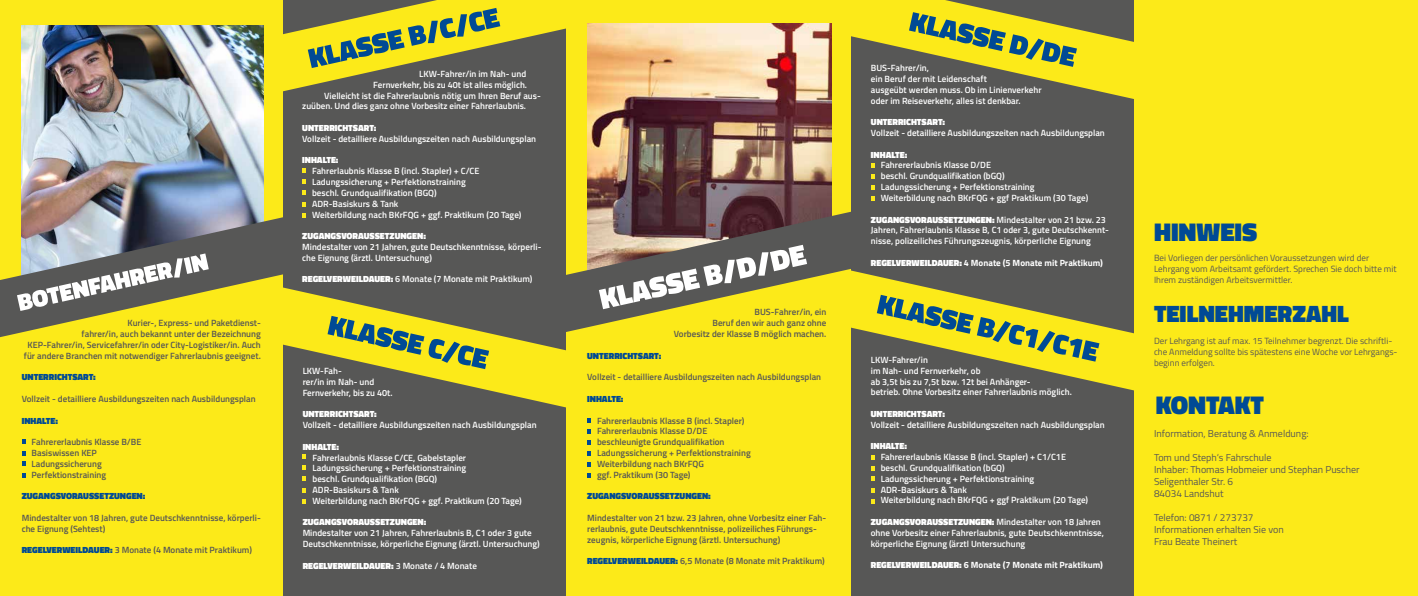
<style>
.page{position:relative;width:1418px;height:596px;background:#fff}
.page>*{position:absolute;margin:0;border:0;box-sizing:border-box;transform-origin:0 0}
.t1{font:900 26px "Titillium Web";color:#004a95}
.t2{font:900 24px "Titillium Web";color:#004a95}
.t3{font:10px/12px "Titillium Web";color:#575756}
.t4{font:600 9px/10.8px "Titillium Web";color:#fff}
.t5{font:600 9px/10.8px "Titillium Web";color:#575756}
.t6{font:9px/10.8px "Titillium Web";color:#575756}
.t7{font:900 9px "Titillium Web";color:#fff}
.t8{font:900 9px "Titillium Web";color:#004a95}
.t9{font:700 9px "Titillium Web";color:#fff}
.s1{font-weight:900;color:#004a95}
.s2{font-weight:900}
.s3{font-weight:600}
</style>
<div class="page">
<div style="left:0;top:0;width:283px;height:595px;background:#fcea19"></div>
<img style="left:22px;top:25px;width:241px;height:192px">
<svg style="left:0;top:217px;width:283px;height:120px"></svg>
<svg style="left:17px;top:253px;width:192px;height:58px;background:#949482"></svg>
<div style="left:283px;top:0;width:292px;height:595px;background:#575756"></div>
<svg style="left:283px;top:0;width:284px;height:91px"></svg>
<svg style="left:282px;top:287px;width:285px;height:122px"></svg>
<svg style="left:327px;top:315px;width:162px;height:54px;background:#a8ae3f"></svg>
<div style="left:567px;top:0;width:292px;height:595px;background:#fcea19"></div>
<img style="left:587px;top:24px;width:244px;height:186px">
<svg style="left:565px;top:210px;width:286px;height:122px"></svg>
<svg style="left:599px;top:245px;width:208px;height:64px"></svg>
<div style="left:851px;top:0;width:292px;height:595px;background:#575756"></div>
<svg style="left:851px;top:0;width:283px;height:99px"></svg>
<svg style="left:850px;top:270px;width:284px;height:121px"></svg>
<svg style="left:876px;top:294px;width:223px;height:67px"></svg>
<div style="left:1134px;top:0;width:283px;height:595px;background:#fcea19"></div>
<svg style="left:22px;top:439px;width:4px;height:4px"></svg>
<svg style="left:22px;top:451px;width:4px;height:4px"></svg>
<svg style="left:22px;top:461px;width:4px;height:4px"></svg>
<svg style="left:22px;top:473px;width:4px;height:4px"></svg>
<svg style="left:871px;top:455px;width:3px;height:4px"></svg>
<svg style="left:871px;top:466px;width:3px;height:4px"></svg>
<svg style="left:871px;top:476px;width:3px;height:4px"></svg>
<svg style="left:871px;top:488px;width:3px;height:4px"></svg>
<svg style="left:871px;top:499px;width:3px;height:4px"></svg>
<svg style="left:871px;top:163px;width:3px;height:4px"></svg>
<svg style="left:871px;top:174px;width:3px;height:4px"></svg>
<svg style="left:871px;top:185px;width:3px;height:4px"></svg>
<svg style="left:871px;top:196px;width:3px;height:4px"></svg>
<svg style="left:587px;top:418px;width:4px;height:4px"></svg>
<svg style="left:587px;top:429px;width:4px;height:4px"></svg>
<svg style="left:587px;top:440px;width:4px;height:4px"></svg>
<svg style="left:587px;top:451px;width:4px;height:4px"></svg>
<svg style="left:587px;top:462px;width:4px;height:4px"></svg>
<svg style="left:587px;top:473px;width:4px;height:4px"></svg>
<svg style="left:302px;top:168px;width:4px;height:4px"></svg>
<svg style="left:302px;top:180px;width:4px;height:4px"></svg>
<svg style="left:302px;top:190px;width:4px;height:4px"></svg>
<svg style="left:302px;top:202px;width:4px;height:4px"></svg>
<svg style="left:302px;top:213px;width:4px;height:4px"></svg>
<svg style="left:302px;top:454px;width:4px;height:4px"></svg>
<svg style="left:302px;top:465px;width:4px;height:4px"></svg>
<svg style="left:302px;top:476px;width:4px;height:4px"></svg>
<svg style="left:302px;top:488px;width:4px;height:4px"></svg>
<svg style="left:302px;top:499px;width:4px;height:4px"></svg>
<p class="t5" style="left:24px;top:317px;width:238px;text-align:right">Kurier-, Express- und Paketdienst-<br>fahrer/in, auch bekannt unter der Bezeichnung KEP-Fahrer/in, Servicefahrer/in oder City-Logistiker/in. Auch für andere Branchen mit notwendiger Fahrerlaubnis geeignet.</p>
<p class="t8" style="left:22px;top:370px;width:76px">UNTERRICHTSART:</p>
<p class="t5" style="left:22px;top:392px;width:235px">Vollzeit - detailliere Ausbildungszeiten nach Ausbildungsplan</p>
<p class="t8" style="left:22px;top:413px;width:38px">INHALTE:</p>
<p class="t5" style="left:32px;top:436px;width:111px">Fahrererlaubnis Klasse B/BE<br>Basiswissen KEP<br>Ladungssicherung<br>Perfektionstraining</p>
<p class="t8" style="left:22px;top:489px;width:125px">ZUGANGSVORAUSSETZUNGEN:</p>
<p class="t5" style="left:22px;top:511px;width:241px">Mindestalter von 18 Jahren, gute Deutschkenntnisse, körperli&shy;che Eignung (Sehtest)</p>
<p class="t5" style="left:22px;top:544px;width:232px"><span class="s1">REGELVERWEILDAUER:</span> 3 Monate (4 Monate mit Praktikum)</p>
<p class="t4" style="left:419px;top:68px;width:108px">LKW-Fahrer/in im Nah- und</p>
<p class="t4" style="left:373px;top:79px;width:155px">Fernverkehr, bis zu 40t ist alles möglich.</p>
<p class="t4" style="left:324px;top:89px;width:218px">Vielleicht ist die Fahrerlaubnis nötig um Ihren Beruf aus-</p>
<p class="t4" style="left:302px;top:100px;width:225px">zuüben. Und dies ganz ohne Vorbesitz einer Fahrerlaubnis.</p>
<p class="t7" style="left:302px;top:121px;width:76px">UNTERRICHTSART:</p>
<p class="t4" style="left:302px;top:133px;width:235px">Vollzeit - detailliere Ausbildungszeiten nach Ausbildungsplan</p>
<p class="t7" style="left:302px;top:154px;width:38px">INHALTE:</p>
<p class="t4" style="left:312px;top:165px;width:211px">Fahrerlaubnis Klasse B (incl. Stapler) + C/CE Ladungssicherung + Perfektionstraining<br>beschl. Grundqualifikation (BGQ)<br>ADR-Basiskurs &amp; Tank<br>Weiterbildung nach BKrFQG + ggf. Praktikum (20 Tage)</p>
<p class="t7" style="left:302px;top:229px;width:125px">ZUGANGSVORAUSSETZUNGEN:</p>
<p class="t4" style="left:302px;top:241px;width:241px">Mindestalter von 21 Jahren, gute Deutschkenntnisse, körperli&shy;che Eignung (ärztl. Untersuchung)</p>
<p class="t4" style="left:302px;top:273px;width:232px"><span class="s2">REGELVERWEILDAUER:</span> 6 Monate (7 Monate mit Praktikum)</p>
<p class="t4" style="left:303px;top:365px;width:91px">LKW-Fah-<br>rer/in im Nah- und<br>Fernverkehr, bis zu 40t.</p>
<p class="t7" style="left:303px;top:407px;width:76px">UNTERRICHTSART:</p>
<p class="t4" style="left:303px;top:419px;width:235px">Vollzeit - detailliere Ausbildungszeiten nach Ausbildungsplan</p>
<p class="t7" style="left:303px;top:439px;width:38px">INHALTE:</p>
<p class="t4" style="left:312px;top:451px;width:211px">Fahrerlaubnis Klasse C/CE, Gabelstapler Ladungssicherung + Perfektionstraining<br>beschl. Grundqualifikation (BGQ)<br>ADR-Basiskurs &amp; Tank<br>Weiterbildung nach BKrFQG + ggf. Praktikum (20 Tage)</p>
<p class="t7" style="left:303px;top:515px;width:125px">ZUGANGSVORAUSSETZUNGEN:</p>
<p class="t4" style="left:303px;top:527px;width:239px">Mindestalter von 21 Jahren, Fahrerlaubnis B, C1 oder 3 gute<br>Deutschkenntnisse, körperliche Eignung (ärztl. Untersuchung)</p>
<p class="t7" style="left:303px;top:558px;width:176px">REGELVERWEILDAUER: <span class="s3">3 Monate / 4 Monate</span></p>
<p class="t5" style="left:674px;top:306px;width:154px;text-align:right">BUS-Fahrer/in, ein<br>Beruf den wir auch ganz ohne<br>Vorbesitz der Klasse B möglich machen.</p>
<p class="t8" style="left:587px;top:349px;width:76px">UNTERRICHTSART:</p>
<p class="t5" style="left:587px;top:371px;width:235px">Vollzeit - detailliere Ausbildungszeiten nach Ausbildungsplan</p>
<p class="t8" style="left:587px;top:392px;width:38px">INHALTE:</p>
<p class="t5" style="left:597px;top:414px;width:155px">Fahrererlaubnis Klasse B (incl. Stapler)<br>Fahrererlaubnis Klasse D/DE beschleunigte Grundqualifikation Ladungssicherung + Perfektionstraining Weiterbildung nach BKrFQG<br>ggf. Praktikum (30 Tage)</p>
<p class="t8" style="left:587px;top:489px;width:125px">ZUGANGSVORAUSSETZUNGEN:</p>
<p class="t5" style="left:587px;top:511px;width:240px">Mindestalter von 21 bzw. 23 Jahren, ohne Vorbesitz einer Fah&shy;rerlaubnis, gute Deutschkenntnisse, polizeiliches Führungs&shy;zeugnis, körperliche Eignung (ärztl. Untersuchung)</p>
<p class="t5" style="left:587px;top:554px;width:239px"><span class="s1">REGELVERWEILDAUER:</span> 6,5 Monate (8 Monate mit Praktikum)</p>
<p class="t4" style="left:871px;top:62px;width:172px">BUS-Fahrer/in,<br>ein Beruf der mit Leidenschaft<br>ausgeübt werden muss. Ob im Linienverkehr oder im Reiseverkehr, alles ist denkbar.</p>
<p class="t7" style="left:871px;top:115px;width:76px">UNTERRICHTSART:</p>
<p class="t4" style="left:871px;top:127px;width:235px">Vollzeit - detailliere Ausbildungszeiten nach Ausbildungsplan</p>
<p class="t7" style="left:871px;top:148px;width:38px">INHALTE:</p>
<p class="t4" style="left:880px;top:159px;width:209px">Fahrererlaubnis Klasse D/DE<br>beschl. Grundqualifikation (bGQ)<br>Ladungssicherung + Perfektionstraining Weiterbildung nach BKrFQG + ggf Praktikum (30 Tage)</p>
<p class="t4" style="left:871px;top:213px;width:239px"><span class="s2">ZUGANGSVORAUSSETZUNGEN:</span> Mindestalter von 21 bzw. 23<br>Jahren, Fahrerlaubnis Klasse B, C1 oder 3, gute Deutschkennt&shy;nisse, polizeiliches Führungszeugnis, körperliche Eignung</p>
<p class="t9" style="left:871px;top:255px;width:233px"><span class="s2">REGELVERWEILDAUER:</span> 4 Monate (5 Monate mit Praktikum)</p>
<p class="t4" style="left:870px;top:353px;width:202px">LKW-Fahrer/in<br>im Nah- und Fernverkehr, ob<br>ab 3,5t bis zu 7,5t bzw. 12t bei Anhänger-<br>betrieb. Ohne Vorbesitz einer Fahrerlaubnis möglich.</p>
<p class="t7" style="left:870px;top:407px;width:76px">UNTERRICHTSART:</p>
<p class="t4" style="left:870px;top:418px;width:235px">Vollzeit - detailliere Ausbildungszeiten nach Ausbildungsplan</p>
<p class="t7" style="left:870px;top:439px;width:38px">INHALTE:</p>
<p class="t4" style="left:880px;top:451px;width:209px">Fahrererlaubnis Klasse B (incl. Stapler) + C1/C1E beschl. Grundqualifikation (bGQ)<br>Ladungssicherung + Perfektionstraining ADR-Basiskurs &amp; Tank<br>Weiterbildung nach BKrFQG + ggf Praktikum (20 Tage)</p>
<p class="t4" style="left:870px;top:515px;width:235px"><span class="s2">ZUGANGSVORAUSSETZUNGEN:</span> Mindestalter von 18 Jahren ohne Vorbesitz einer Fahrerlaubnis, gute Deutschkenntnisse, körperliche Eignung (ärztl Untersuchung</p>
<p class="t9" style="left:870px;top:558px;width:233px"><span class="s2">REGELVERWEILDAUER:</span> 6 Monate (7 Monate mit Praktikum)</p>
<h1 class="t1" style="left:1153px;top:212px;width:105px">HINWEIS</h1>
<p class="t6" style="left:1153px;top:252px;width:244px">Bei Vorliegen der persönlichen Voraussetzungen wird der<br>Lehrgang vom Arbeitsamt gefördert. Sprechen Sie doch bitte mit<br>Ihrem zuständigen Arbeitsvermittler.</p>
<h2 class="t2" style="left:1153px;top:296px;width:196px">TEILNEHMERZAHL</h2>
<p class="t6" style="left:1153px;top:335px;width:245px">Der Lehrgang ist auf max. 15 Teilnehmer begrenzt. Die schriftli&shy;che Anmeldung sollte bis spätestens eine Woche vor Lehrgangs&shy;beginn erfolgen.</p>
<h1 class="t1" style="left:1155px;top:386px;width:110px">KONTAKT</h1>
<p class="t3" style="left:1153px;top:426px;width:156px">Information, Beratung &amp; Anmeldung:</p>
<p class="t3" style="left:1153px;top:450px;width:207px">Tom und Steph‘s Fahrschule<br>Inhaber: Thomas Hobmeier und Stephan Puscher<br>Seligenthaler Str. 6<br>84034 Landshut</p>
<p class="t3" style="left:1153px;top:510px;width:131px">Telefon: 0871 / 273737<br>Informationen erhalten Sie von<br>Frau Beate Theinert</p>
</div>
